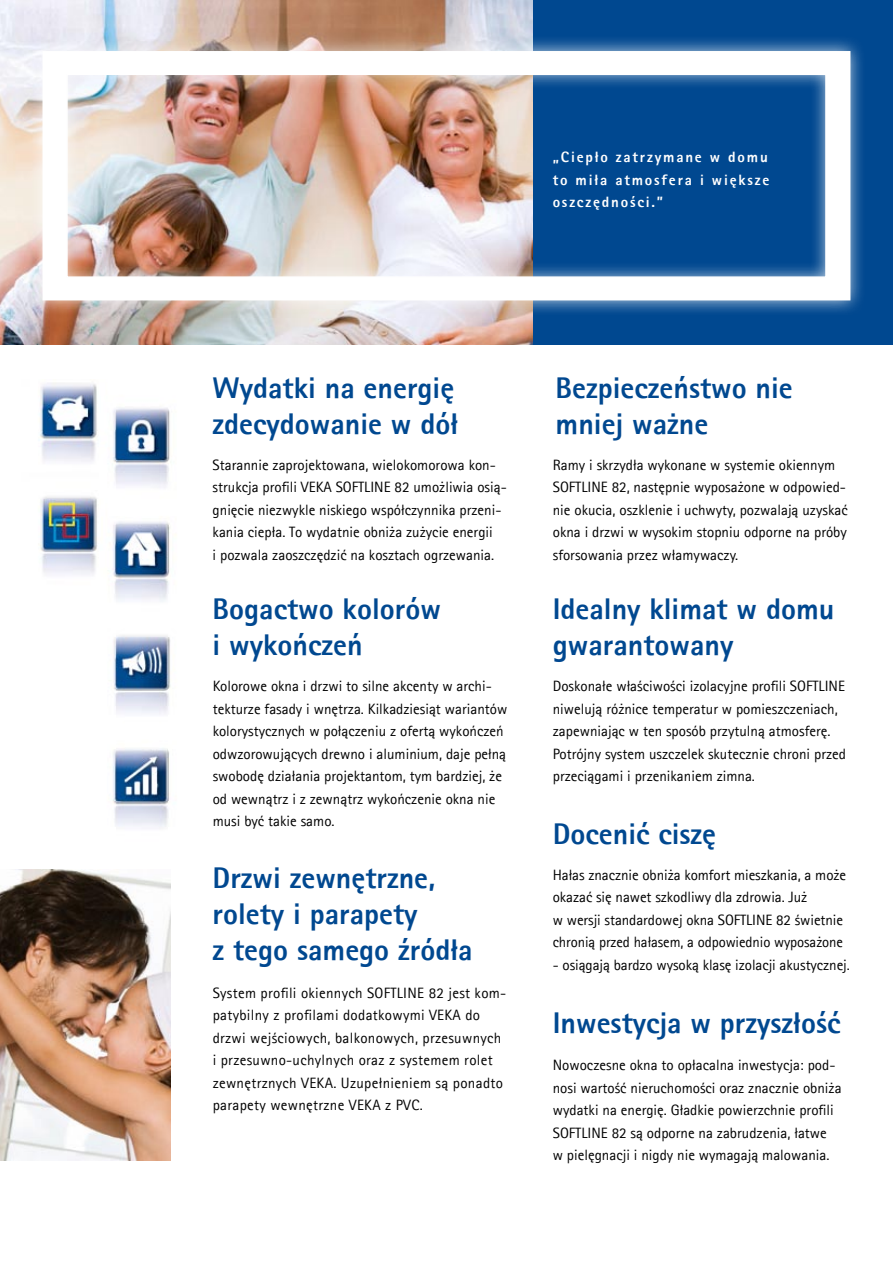
<style>
.page{position:relative;width:893px;height:1263px;background:#fff}
.page>*{position:absolute;margin:0;border:0;box-sizing:border-box;transform-origin:0 0}
.t1{font:800 30px/36px "Rotis Sans Serif Pl";color:#004890}
.t2{font:15px/22.5px "Rotis Sans Serif Pl";color:#000}
.t3{font:15px/22.5px "Rotis Sans Serif Pl";letter-spacing:.02em;color:#000}
.t4{font:800 15px/22.5px "Rotis Sans Serif Pl";letter-spacing:.12em;color:#fff;text-align:justify}
</style>
<div class="page">
<div style="left:0;top:0;width:893px;height:344px;background:#004890"></div>
<img style="left:0;top:870px;width:170px;height:291px">
<img style="left:0;top:0;width:532px;height:344px">
<div style="left:26px;top:34px;width:839px;height:281px;background:#fff;opacity:.75"></div>
<img style="left:42px;top:50px;width:809px;height:251px">
<img style="left:40px;top:382px;width:131px;height:446px">
<p class="t4" style="left:553px;top:146px;width:218px">„Ciepło zatrzymane w domu to miła atmosfera i większe oszczędności.”</p>
<h1 class="t1" style="left:213px;top:369px;width:247px">Wydatki na energię zdecydowanie w dół</h1>
<p class="t2" style="left:213px;top:453px;width:296px">Starannie zaprojektowana, wielokomorowa kon&shy;strukcja profili VEKA SOFTLINE 82 umożliwia osią&shy;gnięcie niezwykle niskiego współczynnika przeni&shy;kania ciepła. To wydatnie obniża zużycie energii<br>i pozwala zaoszczędzić na kosztach ogrzewania.</p>
<h1 class="t1" style="left:213px;top:591px;width:230px">Bogactwo kolorów i wykończeń</h1>
<p class="t2" style="left:213px;top:675px;width:296px">Kolorowe okna i drzwi to silne akcenty w archi&shy;tekturze fasady i wnętrza. Kilkadziesiąt wariantów kolorystycznych w połączeniu z ofertą wykończeń odwzorowujących drewno i aluminium, daje pełną swobodę działania projektantom, tym bardziej, że od wewnątrz i z zewnątrz wykończenie okna nie musi być takie samo.</p>
<h1 class="t1" style="left:213px;top:860px;width:261px">Drzwi zewnętrzne, rolety i parapety<br>z tego samego źródła</h1>
<p class="t3" style="left:213px;top:981px;width:295px">System profili okiennych SOFTLINE 82 jest kom&shy;patybilny z profilami dodatkowymi VEKA do drzwi wejściowych, balkonowych, przesuwnych i przesuwno-uchylnych oraz z systemem rolet zewnętrznych VEKA. Uzupełnieniem są ponadto parapety wewnętrzne VEKA z PVC.</p>
<h1 class="t1" style="left:556px;top:369px;width:239px">Bezpieczeństwo nie mniej ważne</h1>
<p class="t2" style="left:553px;top:453px;width:296px">Ramy i skrzydła wykonane w systemie okiennym SOFTLINE 82, następnie wyposażone w odpowied&shy;nie okucia, oszklenie i uchwyty, pozwalają uzyskać okna i drzwi w wysokim stopniu odporne na próby sforsowania przez włamywaczy.</p>
<h1 class="t1" style="left:553px;top:591px;width:283px">Idealny klimat w domu gwarantowany</h1>
<p class="t2" style="left:553px;top:675px;width:295px">Doskonałe właściwości izolacyjne profili SOFTLINE niwelują różnice temperatur w pomieszczeniach, zapewniając w ten sposób przytulną atmosferę.<br>Potrójny system uszczelek skutecznie chroni przed przeciągami i przenikaniem zimna.</p>
<h1 class="t1" style="left:553px;top:815px;width:165px">Docenić ciszę</h1>
<p class="t2" style="left:553px;top:863px;width:295px">Hałas znacznie obniża komfort mieszkania, a może okazać się nawet szkodliwy dla zdrowia. Już<br>w wersji standardowej okna SOFTLINE 82 świetnie chronią przed hałasem, a odpowiednio wyposażone</p>
<p class="t2" style="left:553px;top:953px;width:299px">- osiągają bardzo wysoką klasę izolacji akustycznej.</p>
<h1 class="t1" style="left:553px;top:1004px;width:289px">Inwestycja w przyszłość</h1>
<p class="t2" style="left:553px;top:1054px;width:290px">Nowoczesne okna to opłacalna inwestycja: pod&shy;nosi wartość nieruchomości oraz znacznie obniża wydatki na energię. Gładkie powierzchnie profili SOFTLINE 82 są odporne na zabrudzenia, łatwe<br>w pielęgnacji i nigdy nie wymagają malowania.</p>
</div>
